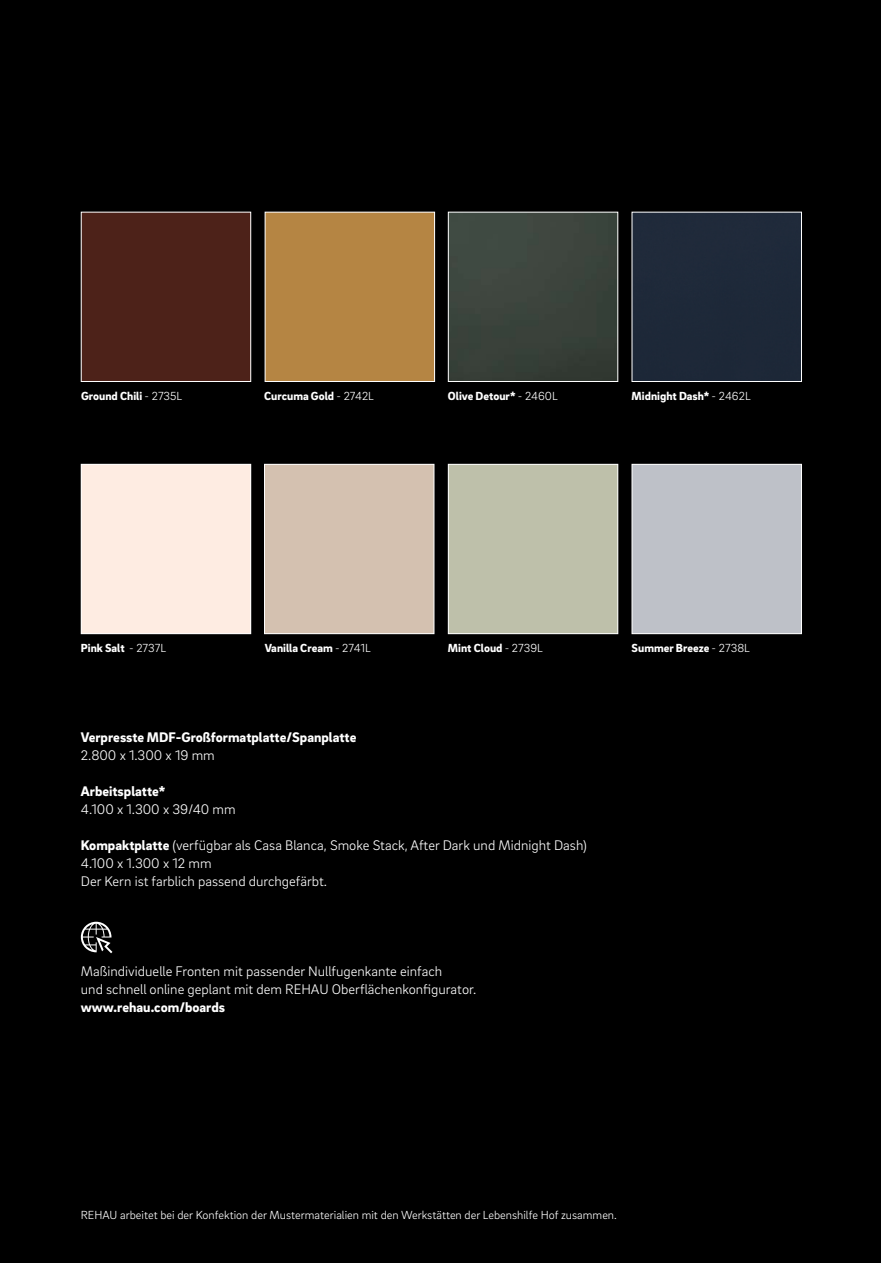
<style>
.page{position:relative;width:881px;height:1263px;background:#fff}
.page>*{position:absolute;margin:0;border:0;box-sizing:border-box;transform-origin:0 0}
._16__Body_text_-_9_5{font:300 14.25px "Brix Sans";color:#fff}
._46__Info_text_-_9_5{font:300 14.25px/18px "Brix Sans";color:#fff}
._16__Body_text_-_9_5-2{font:900 14.25px "Brix Sans";color:#fff}
._16__Body_text_-_9_5-3{font:900 12px "Brix Sans";color:#fff}
._32__Marginal_body_t{font:300 12px "Brix Sans";color:#fff}
.s1{font-weight:300}
.s2{font-weight:900}
</style>
<div class="page">
<div style="left:0;top:0;width:880px;height:1263px;background:#000"></div>
<div style="left:83px;top:214px;width:166px;height:166px;background:#4d2219"></div>
<div style="left:81px;top:212px;width:170px;height:170px;border:1px solid #fff"></div>
<div style="left:266px;top:214px;width:167px;height:166px;background:#b58543"></div>
<div style="left:264px;top:212px;width:171px;height:170px;border:1px solid #fff"></div>
<img style="left:450px;top:214px;width:166px;height:166px">
<div style="left:448px;top:212px;width:170px;height:170px;border:1px solid #fff"></div>
<div style="left:633px;top:214px;width:166px;height:166px;background:#1e2939"></div>
<div style="left:83px;top:466px;width:166px;height:166px;background:#feece2"></div>
<div style="left:81px;top:464px;width:170px;height:170px;border:1px solid #fff"></div>
<div style="left:266px;top:466px;width:166px;height:166px;background:#d4c1b0"></div>
<div style="left:264px;top:464px;width:170px;height:170px;border:1px solid #fff"></div>
<div style="left:450px;top:466px;width:166px;height:166px;background:#bec0aa"></div>
<div style="left:448px;top:464px;width:170px;height:170px;border:1px solid #fff"></div>
<div style="left:633px;top:466px;width:166px;height:166px;background:#bec1c8"></div>
<div style="left:631px;top:464px;width:170px;height:170px;border:1px solid #fff"></div>
<svg style="left:81px;top:922px;width:31px;height:31px"></svg>
<p class="_16__Body_text_-_9_5-3" style="left:81px;top:388px;width:103px">Ground Chili <span class="s1">- 2735L</span></p>
<p class="_16__Body_text_-_9_5-3" style="left:264px;top:388px;width:111px">Curcuma Gold <span class="s1">- 2742L</span></p>
<p class="_16__Body_text_-_9_5-3" style="left:448px;top:388px;width:111px">Olive Detour* <span class="s1">- 2460L</span></p>
<p class="_16__Body_text_-_9_5-3" style="left:631px;top:388px;width:120px">Midnight Dash* <span class="s1">- 2462L</span></p>
<p class="_16__Body_text_-_9_5-3" style="left:81px;top:640px;width:87px">Pink Salt <span class="s1">- 2737L</span></p>
<p class="_16__Body_text_-_9_5-3" style="left:264px;top:640px;width:107px">Vanilla Cream <span class="s1">- 2741L</span></p>
<p class="_16__Body_text_-_9_5-3" style="left:448px;top:640px;width:96px">Mint Cloud <span class="s1">- 2739L</span></p>
<p class="_16__Body_text_-_9_5-3" style="left:631px;top:640px;width:120px">Summer Breeze <span class="s1">- 2738L</span></p>
<p class="_16__Body_text_-_9_5-2" style="left:81px;top:727px;width:277px">Verpresste MDF-Großformatplatte/Spanplatte</p>
<p class="_16__Body_text_-_9_5" style="left:81px;top:746px;width:135px">2.800 x 1.300 x 19 mm</p>
<p class="_16__Body_text_-_9_5-2" style="left:81px;top:781px;width:86px">Arbeitsplatte*</p>
<p class="_16__Body_text_-_9_5" style="left:81px;top:800px;width:156px">4.100 x 1.300 x 39/40 mm</p>
<p class="_16__Body_text_-_9_5" style="left:81px;top:836px;width:507px"><span class="s2">Kompaktplatte</span> (verfügbar als Casa Blanca, Smoke Stack, After Dark und Midnight Dash)</p>
<p class="_16__Body_text_-_9_5" style="left:81px;top:854px;width:132px">4.100 x 1.300 x 12 mm</p>
<p class="_16__Body_text_-_9_5" style="left:81px;top:872px;width:248px">Der Kern ist farblich passend durchgefärbt.</p>
<p class="_46__Info_text_-_9_5" style="left:81px;top:961px;width:397px">Maßindividuelle Fronten mit passender Nullfugenkante einfach<br>und schnell online geplant mit dem REHAU Oberflächenkonfigurator.</p>
<p class="_16__Body_text_-_9_5-2" style="left:81px;top:997px;width:146px">www.rehau.com/boards</p>
<p class="_32__Marginal_body_t" style="left:81px;top:1207px;width:537px">REHAU arbeitet bei der Konfektion der Mustermaterialien mit den Werkstätten der Lebenshilfe Hof zusammen.</p>
</div>
